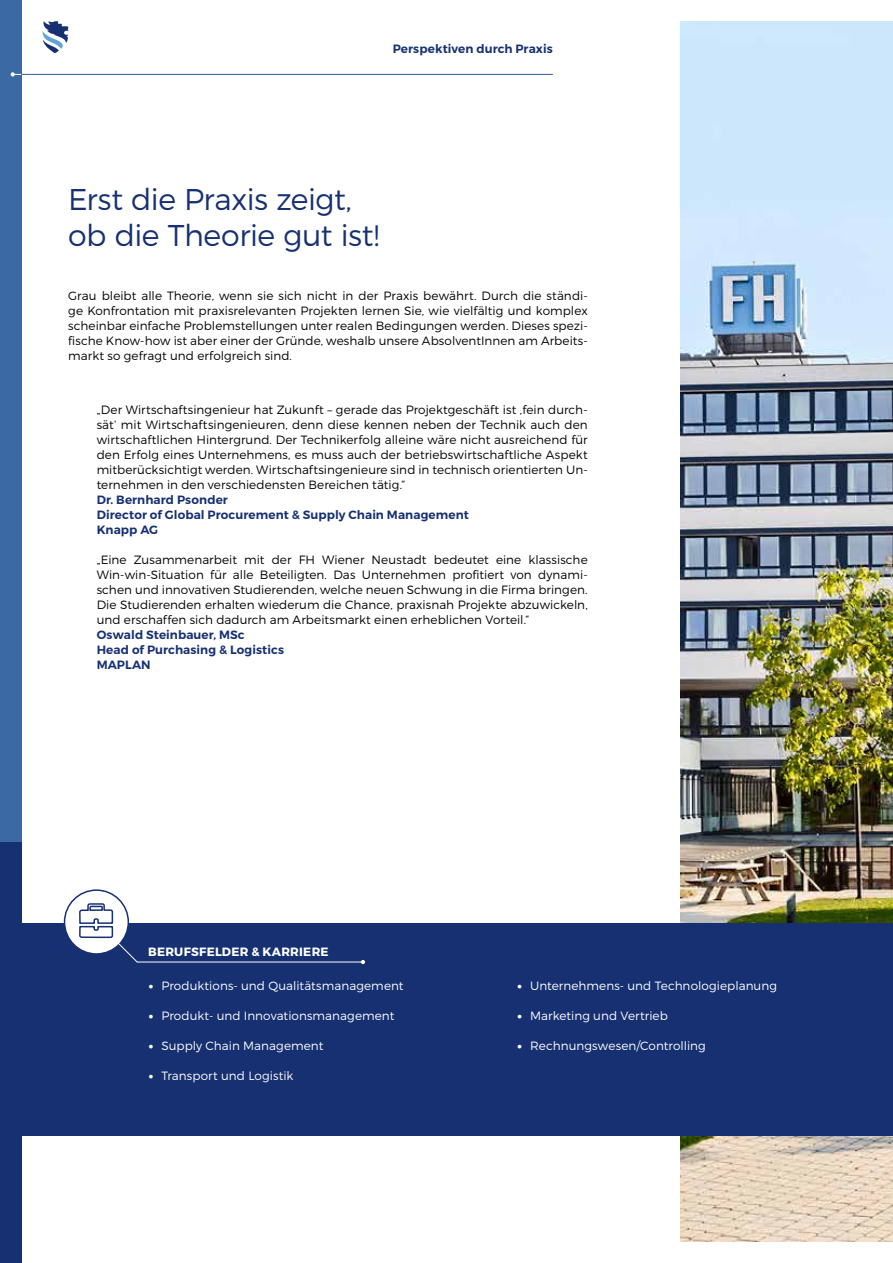
<style>
.page{position:relative;width:893px;height:1263px;background:#fff}
.page>*{position:absolute;margin:0;border:0;box-sizing:border-box;transform-origin:0 0}
.t1{font:300 30px/36px "Montserrat";letter-spacing:-.015em;color:#163072}
.t2{font:300 12px/15px "Montserrat";letter-spacing:.005em;color:#000;text-align:justify}
.t3{font:300 12px "Montserrat";letter-spacing:.005em;color:#fff}
.t4{font:600 12px/15px "Montserrat";letter-spacing:.01em;color:#163072}
.t5{font:700 12px "Montserrat";letter-spacing:.025em;color:#fff}
.s1{font-weight:900}
</style>
<div class="page">
<img style="left:680px;top:21px;width:213px;height:1220px">
<div style="left:0;top:0;width:21px;height:1263px;background:#163072"></div>
<div style="left:0;top:0;width:21px;height:842px;background:#3b69a4"></div>
<hr style="left:21px;top:74px;width:532px;height:1px;background:#61a4d7">
<svg style="left:11px;top:72px;width:10px;height:5px"></svg>
<svg style="left:43px;top:21px;width:25px;height:32px"></svg>
<div style="left:21px;top:923px;width:872px;height:212px;background:#163072"></div>
<div style="left:65px;top:890px;width:63px;height:64px;background:#fff;border-radius:50%"></div>
<div style="left:64px;top:889px;width:65px;height:66px;border:2px solid #163072;border-radius:50%"></div>
<svg style="left:361px;top:960px;width:4px;height:4px"></svg>
<hr style="left:137px;top:962px;width:226px;height:1px;background:#fff">
<svg style="left:78px;top:902px;width:60px;height:61px"></svg>
<p class="t4" style="left:393px;top:42px;width:162px">Perspektiven durch Praxis</p>
<h1 class="t1" style="left:68px;top:181px;width:313px">Erst die Praxis zeigt, ob die Theorie gut ist!</h1>
<p class="t2" style="left:68px;top:288px;width:521px">Grau bleibt alle Theorie, wenn sie sich nicht in der Praxis bewährt. Durch die ständi&shy;ge Konfrontation mit praxisrelevanten Projekten lernen Sie, wie vielfältig und komplex scheinbar einfache Problemstellungen unter realen Bedingungen werden. Dieses spezi&shy;fische Know-how ist aber einer der Gründe, weshalb unsere AbsolventInnen am Arbeits&shy;markt so gefragt und erfolgreich sind.</p>
<p class="t2" style="left:97px;top:402px;width:493px">„Der Wirtschaftsingenieur hat Zukunft – gerade das Projektgeschäft ist ‚fein durch&shy;sät‘ mit Wirtschaftsingenieuren, denn diese kennen neben der Technik auch den wirtschaftlichen Hintergrund. Der Technikerfolg alleine wäre nicht ausreichend für den Erfolg eines Unternehmens, es muss auch der betriebswirtschaftliche Aspekt mitberücksichtigt werden. Wirtschaftsingenieure sind in technisch orientierten Un&shy;ternehmen in den verschiedensten Bereichen tätig.“</p>
<p class="t4" style="left:97px;top:492px;width:374px">Dr. Bernhard Psonder<br>Director of Global Procurement &amp; Supply Chain Management<br>Knapp AG</p>
<p class="t2" style="left:97px;top:552px;width:493px">„Eine Zusammenarbeit mit der FH Wiener Neustadt bedeutet eine klassische Win-win-Situation für alle Beteiligten. Das Unternehmen profitiert von dynami&shy;schen und innovativen Studierenden, welche neuen Schwung in die Firma bringen.<br>Die Studierenden erhalten wiederum die Chance, praxisnah Projekte abzuwickeln, und erschaffen sich dadurch am Arbeitsmarkt einen erheblichen Vorteil.“</p>
<p class="t4" style="left:97px;top:627px;width:189px">Oswald Steinbauer, MSc<br>Head of Purchasing &amp; Logistics<br>MAPLAN</p>
<p class="t5" style="left:148px;top:944px;width:182px">BERUFSFELDER &amp; KARRIERE</p>
<p class="t3" style="left:149px;top:978px;width:256px"><span class="s1">•</span> Produktions- und Qualitätsmanagement</p>
<p class="t3" style="left:149px;top:1008px;width:247px"><span class="s1">•</span> Produkt- und Innovationsmanagement</p>
<p class="t3" style="left:149px;top:1038px;width:176px"><span class="s1">•</span> Supply Chain Management</p>
<p class="t3" style="left:149px;top:1068px;width:146px"><span class="s1">•</span> Transport und Logistik</p>
<p class="t3" style="left:517px;top:978px;width:261px"><span class="s1">•</span> Unternehmens- und Technologieplanung</p>
<p class="t3" style="left:517px;top:1008px;width:152px"><span class="s1">•</span> Marketing und Vertrieb</p>
<p class="t3" style="left:517px;top:1038px;width:190px"><span class="s1">•</span> Rechnungswesen/Controlling</p>
</div>
